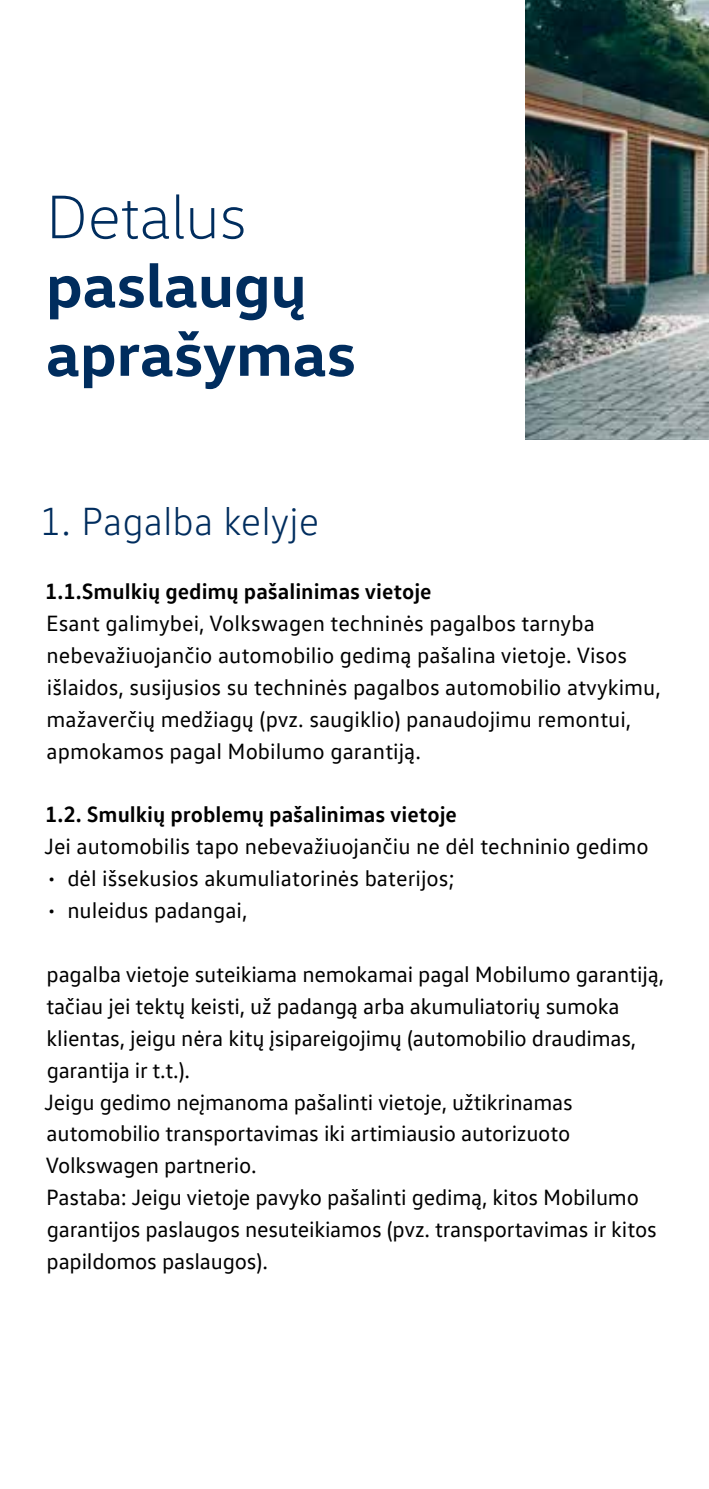
<style>
.page{position:relative;width:709px;height:1489px;background:#fff}
.page>*{position:absolute;margin:0;border:0;box-sizing:border-box;transform-origin:0 0}
.t1{font:700 62.5px/68.8px "VW Head";color:#002d5e}
.t2{font:300 62.5px "VW Head";color:#002d5e}
.t3{font:300 40px "VW Text";color:#002d5e}
.t4{font:22.5px/32px "VW Text";letter-spacing:-.01em;color:#000}
.t5{font:700 22.5px "VW Text";color:#000}
</style>
<div class="page">
<img style="left:526px;top:0;width:183px;height:439px">
<h1 class="t2" style="left:46px;top:180px;width:202px">Detalus</h1>
<h1 class="t1" style="left:46px;top:248px;width:311px">paslaugų aprašymas</h1>
<h2 class="t3" style="left:40px;top:498px;width:281px">1. Pagalba kelyje</h2>
<p class="t5" style="left:45px;top:576px;width:388px">1.1.Smulkių gedimų pašalinimas vietoje</p>
<p class="t4" style="left:46px;top:606px;width:616px">Esant galimybei, Volkswagen techninės pagalbos tarnyba nebevažiuojančio automobilio gedimą pašalina vietoje. Visos išlaidos, susijusios su techninės pagalbos automobilio atvykimu, mažaverčių medžiagų (pvz. saugiklio) panaudojimu remontui, apmokamos pagal Mobilumo garantiją.</p>
<p class="t5" style="left:45px;top:800px;width:413px">1.2. Smulkių problemų pašalinimas vietoje</p>
<p class="t4" style="left:44px;top:830px;width:606px">Jei automobilis tapo nebevažiuojančiu ne dėl techninio gedimo</p>
<p class="t4" style="left:48px;top:861px;width:408px">• dėl išsekusios akumuliatorinės baterijos;</p>
<p class="t4" style="left:48px;top:893px;width:201px">• nuleidus padangai,</p>
<p class="t4" style="left:44px;top:957px;width:621px">pagalba vietoje suteikiama nemokamai pagal Mobilumo garantiją, tačiau jei tektų keisti, už padangą arba akumuliatorių sumoka klientas, jeigu nėra kitų įsipareigojimų (automobilio draudimas, garantija ir t.t.).<br>Jeigu gedimo neįmanoma pašalinti vietoje, užtikrinamas automobilio transportavimas iki artimiausio autorizuoto Volkswagen partnerio.<br>Pastaba: Jeigu vietoje pavyko pašalinti gedimą, kitos Mobilumo garantijos paslaugos nesuteikiamos (pvz. transportavimas ir kitos papildomos paslaugos).</p>
</div>
